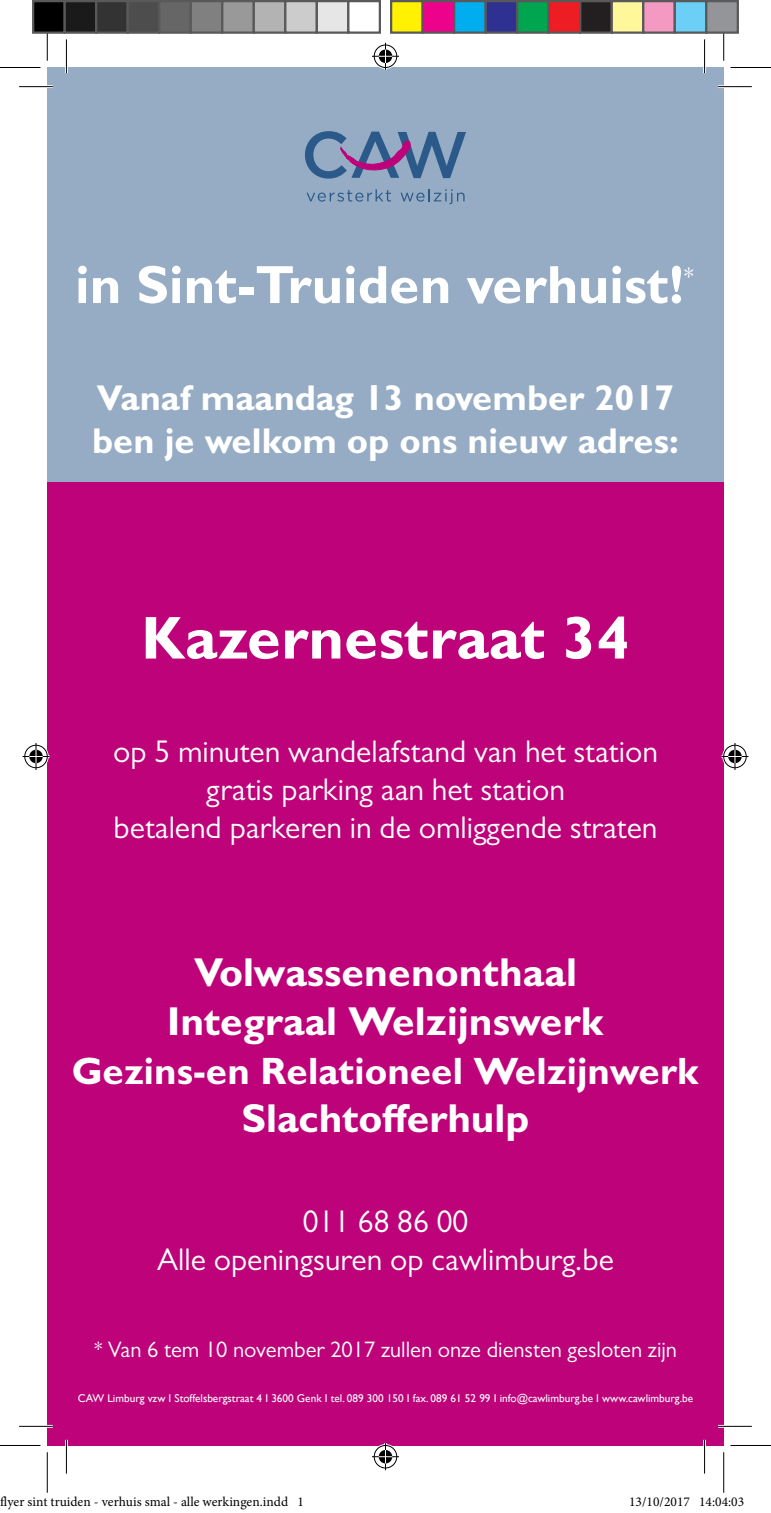
<style>
.page{position:relative;width:771px;height:1513px;background:#fff}
.page>*{position:absolute;margin:0;border:0;box-sizing:border-box;transform-origin:0 0}
.t1{font:700 60.75px "Gill Sans MT Pro";color:#fff}
.t2{font:700 54px "Gill Sans MT Pro";color:#fff}
.t3{font:700 40.5px "Gill Sans MT Pro";color:#fff}
.t4{font:700 38.25px "Gill Sans MT Pro";color:#fff}
.t5{font:700 36px/43.2px "Gill Sans MT Pro";color:#fff}
.t6{font:31.5px "Gill Sans MT Pro";color:#fff}
.t7{font:27px "Gill Sans MT Pro";color:#fff}
.t8{font:22.5px "Gill Sans MT Pro";color:#fff}
.t9{font:13.5px "Minion Pro";color:#000}
.t10{font:11.25px "Gill Sans";color:#fff}
</style>
<div class="page">
<div style="left:47px;top:67px;width:676px;height:417px;background:#95acc4"></div>
<svg style="left:306px;top:189px;width:85px;height:13px"></svg>
<svg style="left:400px;top:189px;width:64px;height:15px"></svg>
<svg style="left:305px;top:131px;width:161px;height:48px"></svg>
<div style="left:47px;top:482px;width:676px;height:963px;background:#be027a"></div>
<hr style="left:19px;top:85px;width:34px;height:3px;background:#fff">
<hr style="left:718px;top:85px;width:33px;height:3px;background:#fff">
<hr style="left:19px;top:1425px;width:34px;height:2px;background:#fff">
<hr style="left:718px;top:1425px;width:33px;height:2px;background:#fff">
<hr style="left:65px;top:39px;width:3px;height:34px;background:#fff">
<hr style="left:65px;top:1439px;width:3px;height:34px;background:#fff">
<hr style="left:703px;top:39px;width:3px;height:34px;background:#fff">
<hr style="left:703px;top:1439px;width:3px;height:34px;background:#fff">
<hr style="left:19px;top:86px;width:34px;height:1px;background:#000">
<hr style="left:718px;top:86px;width:33px;height:1px;background:#000">
<hr style="left:19px;top:1426px;width:34px;height:1px;background:#000">
<hr style="left:718px;top:1426px;width:33px;height:1px;background:#000">
<hr style="left:66px;top:39px;width:1px;height:34px;background:#000">
<hr style="left:66px;top:1439px;width:1px;height:34px;background:#000">
<hr style="left:704px;top:39px;width:1px;height:34px;background:#000">
<hr style="left:704px;top:1439px;width:1px;height:34px;background:#000">
<hr style="left:0;top:67px;width:40px;height:1px;background:#000">
<hr style="left:730px;top:67px;width:41px;height:1px;background:#000">
<hr style="left:0;top:1445px;width:40px;height:1px;background:#000">
<hr style="left:730px;top:1445px;width:41px;height:1px;background:#000">
<hr style="left:47px;top:20px;width:1px;height:41px;background:#000">
<hr style="left:47px;top:1452px;width:1px;height:40px;background:#000">
<hr style="left:723px;top:20px;width:1px;height:41px;background:#000">
<hr style="left:723px;top:1452px;width:1px;height:40px;background:#000">
<svg style="left:372px;top:43px;width:27px;height:27px"></svg>
<svg style="left:372px;top:1443px;width:27px;height:27px"></svg>
<svg style="left:23px;top:743px;width:27px;height:27px"></svg>
<svg style="left:721px;top:743px;width:27px;height:27px"></svg>
<div style="left:33px;top:1px;width:32px;height:32px;background:#000"></div>
<div style="left:32px;top:0;width:34px;height:34px;border:2px solid #595959"></div>
<div style="left:65px;top:1px;width:31px;height:32px;background:#1a1a1a"></div>
<div style="left:64px;top:0;width:33px;height:34px;border:2px solid #595959"></div>
<div style="left:96px;top:1px;width:32px;height:32px;background:#333"></div>
<div style="left:95px;top:0;width:34px;height:34px;border:2px solid #595959"></div>
<div style="left:128px;top:1px;width:31px;height:32px;background:#4d4d4d"></div>
<div style="left:127px;top:0;width:33px;height:34px;border:2px solid #595959"></div>
<div style="left:159px;top:1px;width:32px;height:32px;background:#666"></div>
<div style="left:158px;top:0;width:34px;height:34px;border:2px solid #595959"></div>
<div style="left:191px;top:1px;width:31px;height:32px;background:#808080"></div>
<div style="left:190px;top:0;width:33px;height:34px;border:2px solid #595959"></div>
<div style="left:222px;top:1px;width:32px;height:32px;background:#999"></div>
<div style="left:221px;top:0;width:34px;height:34px;border:2px solid #595959"></div>
<div style="left:254px;top:1px;width:31px;height:32px;background:#b3b3b3"></div>
<div style="left:253px;top:0;width:33px;height:34px;border:2px solid #595959"></div>
<div style="left:285px;top:1px;width:32px;height:32px;background:#ccc"></div>
<div style="left:284px;top:0;width:34px;height:34px;border:2px solid #595959"></div>
<div style="left:317px;top:1px;width:31px;height:32px;background:#e6e6e6"></div>
<div style="left:316px;top:0;width:33px;height:34px;border:2px solid #595959"></div>
<div style="left:347px;top:0;width:34px;height:34px;border:2px solid #595959"></div>
<div style="left:391px;top:1px;width:31px;height:32px;background:#fff101"></div>
<div style="left:390px;top:0;width:34px;height:34px;border:2px solid #595959"></div>
<div style="left:422px;top:1px;width:32px;height:32px;background:#ed028c"></div>
<div style="left:421px;top:0;width:34px;height:34px;border:2px solid #595959"></div>
<div style="left:454px;top:1px;width:31px;height:32px;background:#00aeef"></div>
<div style="left:453px;top:0;width:34px;height:34px;border:2px solid #595959"></div>
<div style="left:485px;top:1px;width:32px;height:32px;background:#2e3092"></div>
<div style="left:484px;top:0;width:34px;height:34px;border:2px solid #595959"></div>
<div style="left:517px;top:1px;width:31px;height:32px;background:#00a54f"></div>
<div style="left:516px;top:0;width:34px;height:34px;border:2px solid #595959"></div>
<div style="left:548px;top:1px;width:32px;height:32px;background:#ee1d23"></div>
<div style="left:547px;top:0;width:34px;height:34px;border:2px solid #595959"></div>
<div style="left:580px;top:1px;width:31px;height:32px;background:#231f20"></div>
<div style="left:579px;top:0;width:34px;height:34px;border:2px solid #595959"></div>
<div style="left:611px;top:1px;width:32px;height:32px;background:#fff79a"></div>
<div style="left:610px;top:0;width:34px;height:34px;border:2px solid #595959"></div>
<div style="left:643px;top:1px;width:31px;height:32px;background:#f499c2"></div>
<div style="left:642px;top:0;width:34px;height:34px;border:2px solid #595959"></div>
<div style="left:674px;top:1px;width:32px;height:32px;background:#6bcff6"></div>
<div style="left:673px;top:0;width:34px;height:34px;border:2px solid #595959"></div>
<div style="left:706px;top:1px;width:31px;height:32px;background:#939598"></div>
<div style="left:705px;top:0;width:34px;height:34px;border:2px solid #595959"></div>
<p class="t2" style="left:75px;top:251px;width:610px">in Sint-Truiden verhuist!</p>
<p class="t7" style="left:683px;top:260px;width:12px">*</p>
<p class="t5" style="left:92px;top:375px;width:588px">Vanaf maandag 13 november 2017 ben je welkom op ons nieuw adres:</p>
<p class="t1" style="left:141px;top:600px;width:490px">Kazernestraat 34</p>
<p class="t6" style="left:113px;top:733px;width:546px">op 5 minuten wandelafstand van het station</p>
<p class="t6" style="left:206px;top:770px;width:360px">gratis parking aan het station</p>
<p class="t6" style="left:114px;top:808px;width:545px">betalend parkeren in de omliggende straten</p>
<p class="t3" style="left:194px;top:947px;width:384px">Volwassenenonthaal</p>
<p class="t3" style="left:167px;top:996px;width:438px">Integraal Welzijnswerk</p>
<p class="t4" style="left:72px;top:1047px;width:628px">Gezins-en Relationeel Welzijnwerk</p>
<p class="t3" style="left:242px;top:1093px;width:289px">Slachtofferhulp</p>
<p class="t6" style="left:303px;top:1202px;width:167px">011 68 86 00</p>
<p class="t6" style="left:157px;top:1240px;width:458px">Alle openingsuren op cawlimburg.be</p>
<p class="t8" style="left:94px;top:1335px;width:584px">* Van 6 tem 10 november 2017 zullen onze diensten gesloten zijn</p>
<p class="t10" style="left:78px;top:1391px;width:617px">CAW Limburg vzw I Stoffelsbergstraat 4 I 3600 Genk I tel. 089 300 150 I fax. 089 61 52 99 I info@cawlimburg.be I www.cawlimburg.be</p>
<p class="t9" style="left:0;top:1493px;width:305px">flyer sint truiden - verhuis smal - alle werkingen.indd 1</p>
<p class="t9" style="left:629px;top:1493px;width:117px">13/10/2017 14:04:03</p>
</div>
